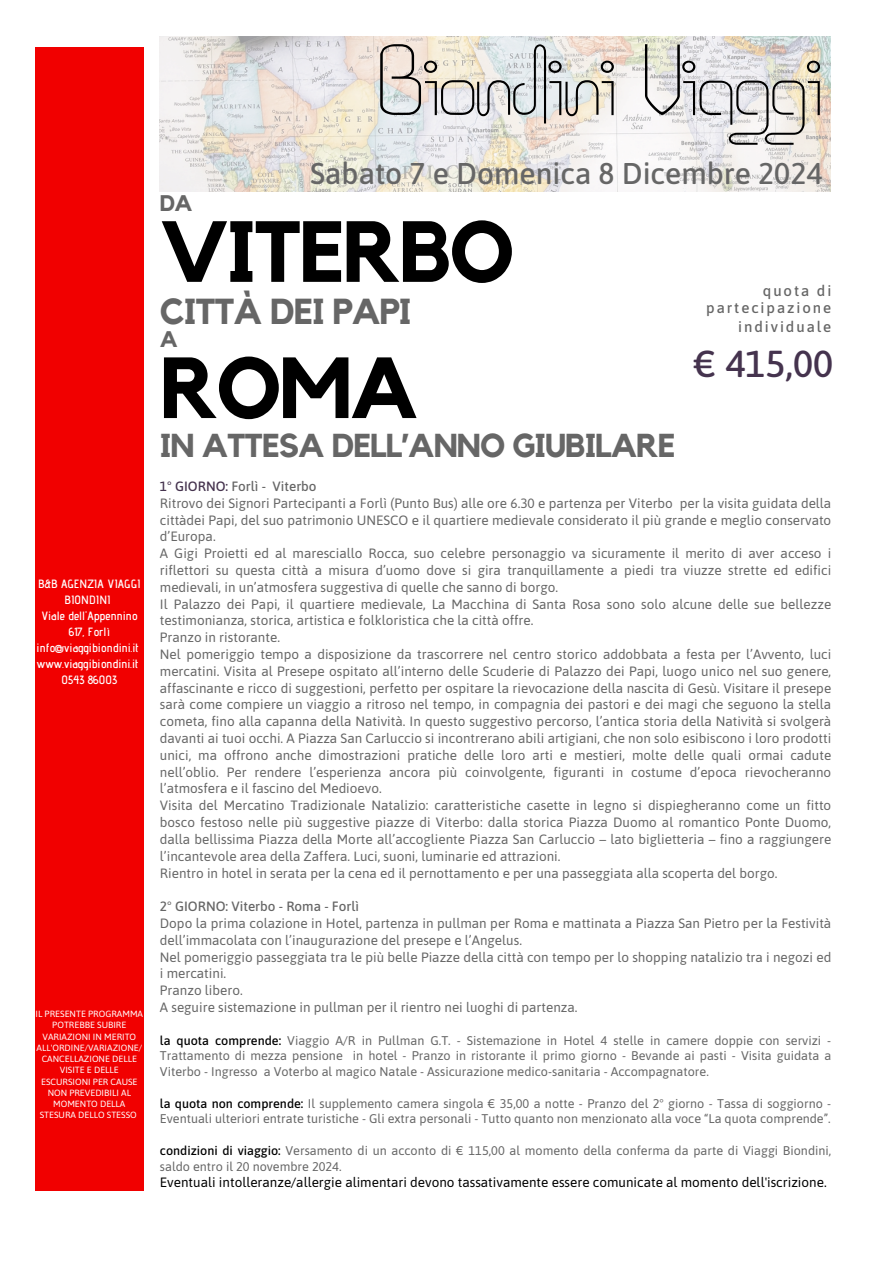
<style>
.page{position:relative;width:894px;height:1264px;background:#fff}
.page>*{position:absolute;margin:0;border:0;box-sizing:border-box;transform-origin:0 0}
.t1{font:90px "Icklips";color:#000}
.t2{font:700 85.5px "Kollektif";letter-spacing:-.03em;color:#000}
.t3{font:500 37.5px "Asap";color:#45334e}
.t4{font:700 36px "Kollektif";letter-spacing:-.03em;color:#666}
.t5{font:700 33px "Kollektif";letter-spacing:-.03em;color:#666}
.t6{font:500 30px "Asap";color:#666}
.t7{font:700 22.5px "Kollektif";color:#666}
.t8{font:500 15px/16.8px "Asap";letter-spacing:.13em;color:#666;text-align:right}
.t9{font:13.5px/16.8px "Asap";color:#666}
.t10{font:13.5px "Asap";color:#000}
.t11{font:12.6px/15.8px "Asap";color:#666}
.t12{font:600 12px/16px "Advent Pro";color:#fff;text-align:center}
.t13{font:9px/11.2px "Asap";color:#fff;text-align:center}
.s1{font-weight:500;color:#45334e}
.s2{font-weight:500}
.s3{font-weight:500;color:#000}
</style>
<div class="page">
<img style="left:160px;top:37px;width:670px;height:154px">
<div style="left:35px;top:47px;width:108px;height:1143px;background:#f10000"></div>
<p class="t12" style="left:37px;top:575px;width:105px">B&amp;B AGENZIA VIAGGI<br>BIONDINI<br>Viale dell'Appennino<br>617, Forlì info@viaggibiondini.it www.viaggibiondini.it</p>
<p class="t12" style="left:62px;top:671px;width:57px">0543 86003</p>
<p class="t13" style="left:36px;top:1008px;width:109px">IL PRESENTE PROGRAMMA<br>POTREBBE SUBIRE<br>VARIAZIONI IN MERITO<br>ALL'ORDINE/VARIAZIONE/<br>CANCELLAZIONE DELLE<br>VISITE E DELLE<br>ESCURSIONI PER CAUSE<br>NON PREVEDIBILI AL<br>MOMENTO DELLA<br>STESURA DELLO STESSO</p>
<p class="t1" style="left:378px;top:31px;width:446px">Biondini Viaggi</p>
<h5 class="t6" style="left:310px;top:156px;width:513px">Sabato 7 e Domenica 8 Dicembre 2024</h5>
<h6 class="t7" style="left:160px;top:193px;width:34px">DA</h6>
<h6 class="t2" style="left:160px;top:213px;width:356px">VITERBO</h6>
<h6 class="t4" style="left:160px;top:294px;width:253px">CITTÀ DEI PAPI</h6>
<h6 class="t7" style="left:160px;top:329px;width:20px">A</h6>
<h6 class="t2" style="left:160px;top:349px;width:260px">ROMA</h6>
<h6 class="t5" style="left:160px;top:431px;width:517px">IN ATTESA DELL’ANNO GIUBILARE</h6>
<p class="t9" style="left:160px;top:477px;width:672px"><span class="s1">1° GIORNO:</span> <span class="s2">Forlì - Viterbo<br></span>Ritrovo dei Signori Partecipanti a Forlì (Punto Bus) alle ore 6.30 e partenza per Viterbo per la visita guidata della cittàdei Papi, del suo patrimonio UNESCO e il quartiere medievale considerato il più grande e meglio conservato d’Europa.<br>A Gigi Proietti ed al maresciallo Rocca, suo celebre personaggio va sicuramente il merito di aver acceso i riflettori su questa città a misura d’uomo dove si gira tranquillamente a piedi tra viuzze strette ed edifici medievali, in un’atmosfera suggestiva di quelle che sanno di borgo.<br>Il Palazzo dei Papi, il quartiere medievale, La Macchina di Santa Rosa sono solo alcune delle sue bellezze testimonianza, storica, artistica e folkloristica che la città offre.<br>Pranzo in ristorante.<br>Nel pomeriggio tempo a disposizione da trascorrere nel centro storico addobbata a festa per l’Avvento, luci mercatini. Visita al Presepe ospitato all’interno delle Scuderie di Palazzo dei Papi, luogo unico nel suo genere, affascinante e ricco di suggestioni, perfetto per ospitare la rievocazione della nascita di Gesù. Visitare il presepe sarà come compiere un viaggio a ritroso nel tempo, in compagnia dei pastori e dei magi che seguono la stella cometa, fino alla capanna della Natività. In questo suggestivo percorso, l’antica storia della Natività si svolgerà davanti ai tuoi occhi. A Piazza San Carluccio si incontrerano abili artigiani, che non solo esibiscono i loro prodotti unici, ma offrono anche dimostrazioni pratiche delle loro arti e mestieri, molte delle quali ormai cadute nell’oblio. Per rendere l’esperienza ancora più coinvolgente, figuranti in costume d’epoca rievocheranno l’atmosfera e il fascino del Medioevo.<br>Visita del Mercatino Tradizionale Natalizio: caratteristiche casette in legno si dispiegheranno come un fitto bosco festoso nelle più suggestive piazze di Viterbo: dalla storica Piazza Duomo al romantico Ponte Duomo, dalla bellissima Piazza della Morte all’accogliente Piazza San Carluccio – lato biglietteria – fino a raggiungere l’incantevole area della Zaffera. Luci, suoni, luminarie ed attrazioni.<br>Rientro in hotel in serata per la cena ed il pernottamento e per una passeggiata alla scoperta del borgo.</p>
<p class="t9" style="left:160px;top:897px;width:672px"><span class="s2">2° GIORNO: Viterbo - Roma - Forlì<br></span>Dopo la prima colazione in Hotel, partenza in pullman per Roma e mattinata a Piazza San Pietro per la Festività dell’immacolata con l’inaugurazione del presepe e l’Angelus.<br>Nel pomeriggio passeggiata tra le più belle Piazze della città con tempo per lo shopping natalizio tra i negozi ed i mercatini.<br>Pranzo libero.<br>A seguire sistemazione in pullman per il rientro nei luoghi di partenza.</p>
<h1 class="t11" style="left:160px;top:1032px;width:672px;text-align:justify"><span class="s3">la quota comprende:</span> Viaggio A/R in Pullman G.T. - Sistemazione in Hotel 4 stelle in camere doppie con servizi - Trattamento di mezza pensione in hotel - Pranzo in ristorante il primo giorno - Bevande ai pasti - Visita guidata a Viterbo - Ingresso a Voterbo al magico Natale - Assicurazione medico-sanitaria - Accompagnatore.</h1>
<h3 class="t11" style="left:160px;top:1095px;width:672px"><span class="s3">la quota non comprende:</span> Il supplemento camera singola € 35,00 a notte - Pranzo del 2° giorno - Tassa di soggiorno -<br>Eventuali ulteriori entrate turistiche - Gli extra personali - Tutto quanto non menzionato alla voce “La quota comprende”.</h3>
<h2 class="t11" style="left:160px;top:1142px;width:672px"><span class="s3">condizioni di viaggio:</span> Versamento di un acconto di € 115,00 al momento della conferma da parte di Viaggi Biondini, saldo entro il 20 novembre 2024.</h2>
<h4 class="t10" style="left:160px;top:1174px;width:668px">Eventuali intolleranze/allergie alimentari devono tassativamente essere comunicate al momento dell'iscrizione.</h4>
<h5 class="t8" style="left:706px;top:282px;width:127px">quota di partecipazione</h5>
<h5 class="t8" style="left:738px;top:318px;width:95px">individuale</h5>
<h5 class="t3" style="left:693px;top:342px;width:141px">€ 415,00</h5>
</div>
